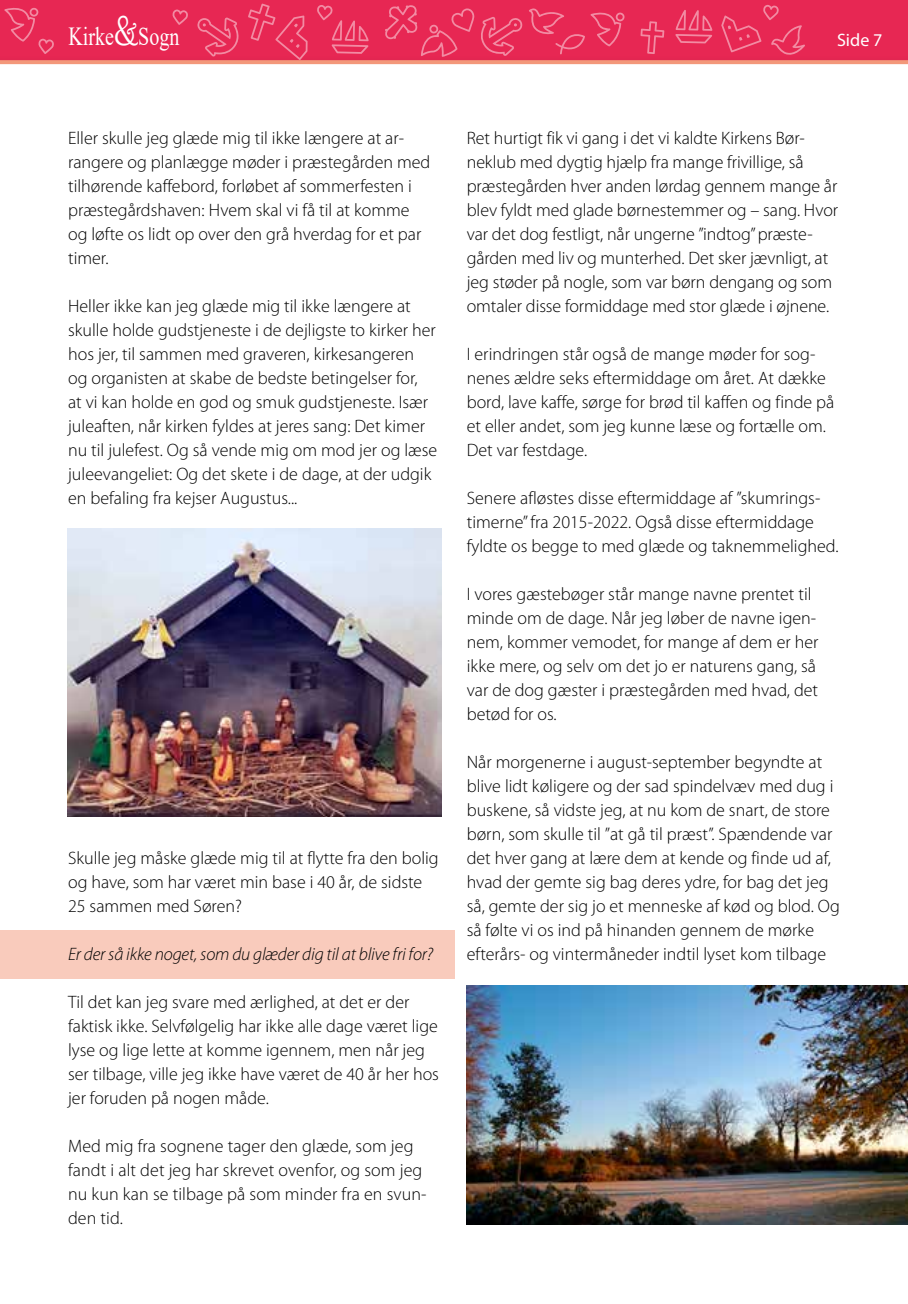
<style>
.page{position:relative;width:908px;height:1304px;background:#fff}
.page>*{position:absolute;margin:0;border:0;box-sizing:border-box;transform-origin:0 0}
.t1{font:26px "Times New Roman";color:#fff;scale:.77 1}
.t2{font:300 18px/24px "Myriad Pro";color:#000}
.t3{font:italic 300 18px "Myriad Pro";letter-spacing:-.01em;color:#000}
.t4{font:18px "Myriad Pro";color:#fff}
.s1{font-family:"Harrington";font-size:41.8px}
</style>
<div class="page">
<div style="left:0;top:931px;width:454px;height:48px;background:#f9cbbc"></div>
<img style="left:68px;top:528px;width:373px;height:288px">
<img style="left:466px;top:985px;width:441px;height:240px">
<div style="left:0;top:0;width:907px;height:66px;background:#e72753"></div>
<svg style="left:0;top:60px;width:907px;height:4px;background:#f29378"></svg>
<svg style="left:590px;top:12px;width:34px;height:34px"></svg>
<svg style="left:675px;top:10px;width:37px;height:33px"></svg>
<svg style="left:640px;top:21px;width:24px;height:33px"></svg>
<svg style="left:529px;top:8px;width:55px;height:46px"></svg>
<svg style="left:197px;top:18px;width:42px;height:39px"></svg>
<svg style="left:317px;top:5px;width:51px;height:49px"></svg>
<svg style="left:4px;top:7px;width:50px;height:47px"></svg>
<svg style="left:721px;top:5px;width:83px;height:50px"></svg>
<svg style="left:172px;top:10px;width:16px;height:15px"></svg>
<svg style="left:385px;top:5px;width:137px;height:52px"></svg>
<svg style="left:248px;top:4px;width:59px;height:56px"></svg>
<h1 class="t1" style="left:68px;top:18px;width:146px">Kirke<span class="s1">&amp;</span>Sogn</h1>
<p class="t4" style="left:836px;top:28px;width:47px">Side 7</p>
<p class="t2" style="left:68px;top:126px;width:363px">Eller skulle jeg glæde mig til ikke længere at ar&shy;rangere og planlægge møder i præstegården med tilhørende kaffebord, forløbet af sommerfesten i præstegårdshaven: Hvem skal vi få til at komme og løfte os lidt op over den grå hverdag for et par timer.</p>
<p class="t2" style="left:68px;top:294px;width:370px">Heller ikke kan jeg glæde mig til ikke længere at skulle holde gudstjeneste i de dejligste to kirker her hos jer, til sammen med graveren, kirkesangeren og organisten at skabe de bedste betingelser for,<br>at vi kan holde en god og smuk gudstjeneste. Især juleaften, når kirken fyldes at jeres sang: Det kimer nu til julefest. Og så vende mig om mod jer og læse juleevangeliet: Og det skete i de dage, at der udgik en befaling fra kejser Augustus...</p>
<p class="t2" style="left:68px;top:846px;width:372px">Skulle jeg måske glæde mig til at flytte fra den bolig og have, som har været min base i 40 år, de sidste<br>25 sammen med Søren?</p>
<p class="t3" style="left:68px;top:944px;width:366px">Er der så ikke noget, som du glæder dig til at blive fri for?</p>
<p class="t2" style="left:68px;top:990px;width:372px">Til det kan jeg svare med ærlighed, at det er der faktisk ikke. Selvfølgelig har ikke alle dage været lige lyse og lige lette at komme igennem, men når jeg ser tilbage, ville jeg ikke have været de 40 år her hos jer foruden på nogen måde.</p>
<p class="t2" style="left:68px;top:1134px;width:360px">Med mig fra sognene tager den glæde, som jeg fandt i alt det jeg har skrevet ovenfor, og som jeg nu kun kan se tilbage på som minder fra en svun&shy;den tid.</p>
<p class="t2" style="left:466px;top:126px;width:373px">Ret hurtigt fik vi gang i det vi kaldte Kirkens Bør&shy;neklub med dygtig hjælp fra mange frivillige, så præstegården hver anden lørdag gennem mange år blev fyldt med glade børnestemmer og – sang. Hvor var det dog festligt, når ungerne ”indtog” præste&shy;gården med liv og munterhed. Det sker jævnligt, at jeg støder på nogle, som var børn dengang og som omtaler disse formiddage med stor glæde i øjnene.</p>
<p class="t2" style="left:466px;top:342px;width:369px">I erindringen står også de mange møder for sog&shy;nenes ældre seks eftermiddage om året. At dække bord, lave kaffe, sørge for brød til kaffen og finde på et eller andet, som jeg kunne læse og fortælle om.<br>Det var festdage.</p>
<p class="t2" style="left:466px;top:486px;width:373px">Senere afløstes disse eftermiddage af ”skumrings&shy;timerne” fra 2015-2022. Også disse eftermiddage fyldte os begge to med glæde og taknemmelighed.</p>
<p class="t2" style="left:466px;top:582px;width:353px">I vores gæstebøger står mange navne prentet til minde om de dage. Når jeg løber de navne igen&shy;nem, kommer vemodet, for mange af dem er her ikke mere, og selv om det jo er naturens gang, så var de dog gæster i præstegården med hvad, det betød for os.</p>
<p class="t2" style="left:466px;top:750px;width:374px">Når morgenerne i august-september begyndte at blive lidt køligere og der sad spindelvæv med dug i buskene, så vidste jeg, at nu kom de snart, de store børn, som skulle til ”at gå til præst”. Spændende var det hver gang at lære dem at kende og finde ud af, hvad der gemte sig bag deres ydre, for bag det jeg så, gemte der sig jo et menneske af kød og blod. Og så følte vi os ind på hinanden gennem de mørke efterårs- og vintermåneder indtil lyset kom tilbage</p>
</div>
